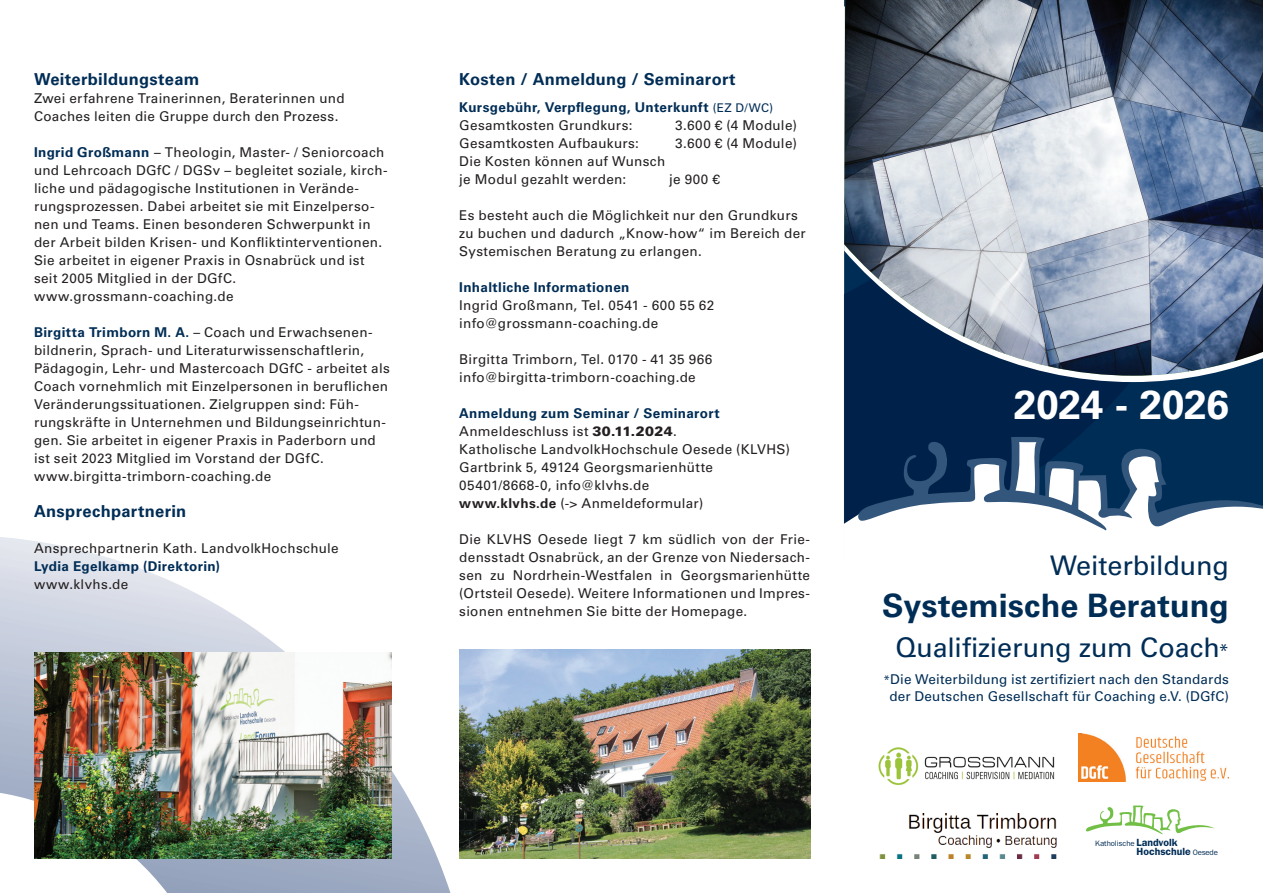
<style>
.page{position:relative;width:1263px;height:893px;background:#fff}
.page>*{position:absolute;margin:0;border:0;box-sizing:border-box;transform-origin:0 0}
.t1{font:700 40.5px "Univers LT Std";letter-spacing:-.005em;color:#fff}
.t2{font:700 32.25px "Univers LT Std";color:#002d56}
.t3{font:27px "Univers LT Std";letter-spacing:-.005em;color:#002d56}
.t4{font:700 16.5px "Univers LT Std";letter-spacing:.02em;color:#002d56}
.t5{font:13.5px/18px "Univers LT Std";letter-spacing:.025em;color:#231f20}
.t6{font:700 13.5px/18px "Univers LT Std";letter-spacing:.025em;color:#002d56}
.t7{font:13.5px/16.2px "Univers LT Std";letter-spacing:.015em;color:#002d56;text-align:center}
.t8{font:600 10.35px "Franklin Gothic";color:#002d56}
.t9{font:7.8px "Franklin Gothic";letter-spacing:-.025em;color:#002d56}
.s1{font-weight:700;color:#002d56}
.s2{font-weight:400;font-size:12px}
.s3{font-weight:400;color:#231f20}
.s4{font-weight:900}
.s5{font-weight:700}
.s6{font-size:18px}
.s7{font-size:12px}
.s8{font-weight:600;font-size:10.35px}
.s9{font-weight:400;font-size:7.8px}
</style>
<div class="page">
<svg style="left:844px;top:382px;width:402px;height:58px;background:#00254e"></svg>
<svg style="left:0;top:537px;width:450px;height:356px"></svg>
<svg style="left:1086px;top:805px;width:129px;height:30px"></svg>
<img style="left:459px;top:650px;width:351px;height:209px">
<img style="left:878px;top:747px;width:177px;height:38px">
<img style="left:880px;top:814px;width:177px;height:45px">
<img style="left:34px;top:652px;width:357px;height:207px">
<svg style="left:844px;top:440px;width:11px;height:84px"></svg>
<svg style="left:855px;top:435px;width:408px;height:96px"></svg>
<img style="left:844px;top:0;width:419px;height:376px">
<img style="left:1078px;top:734px;width:151px;height:48px">
<p class="t4" style="left:34px;top:70px;width:167px">Weiterbildungsteam</p>
<p class="t5" style="left:34px;top:89px;width:312px">Zwei erfahrene Trainerinnen, Beraterinnen und<br>Coaches leiten die Gruppe durch den Prozess.</p>
<p class="t5" style="left:34px;top:143px;width:355px"><span class="s1">Ingrid Großmann</span> – Theologin, Master- / Seniorcoach und Lehrcoach DGfC / DGSv – begleitet soziale, kirch&shy;liche und pädagogische Institutionen in Verände&shy;rungsprozessen. Dabei arbeitet sie mit Einzelperso&shy;nen und Teams. Einen besonderen Schwerpunkt in der Arbeit bilden Krisen- und Konfliktinterventionen.<br>Sie arbeitet in eigener Praxis in Osnabrück und ist seit 2005 Mitglied in der DGfC. www.grossmann-coaching.de</p>
<p class="t5" style="left:34px;top:323px;width:357px"><span class="s1">Birgitta Trimborn M. A.</span> – Coach und Erwachsenen&shy;bildnerin, Sprach- und Literaturwissenschaftlerin, Pädagogin, Lehr- und Mastercoach DGfC - arbeitet als Coach vornehmlich mit Einzelpersonen in beruflichen Veränderungssituationen. Zielgruppen sind: Füh&shy;rungskräfte in Unternehmen und Bildungseinrichtun&shy;gen. Sie arbeitet in eigener Praxis in Paderborn und ist seit 2023 Mitglied im Vorstand der DGfC. www.birgitta-trimborn-coaching.de</p>
<p class="t4" style="left:34px;top:502px;width:154px">Ansprechpartnerin</p>
<p class="t5" style="left:34px;top:539px;width:306px">Ansprechpartnerin Kath. LandvolkHochschule</p>
<p class="t6" style="left:34px;top:557px;width:188px">Lydia Egelkamp (Direktorin)</p>
<p class="t5" style="left:34px;top:575px;width:96px">www.klvhs.de</p>
<p class="t4" style="left:459px;top:70px;width:278px">Kosten / Anmeldung / Seminarort</p>
<p class="t6" style="left:459px;top:98px;width:315px">Kursgebühr, Verpflegung, Unterkunft <span class="s2">(EZ D/WC)<br></span><span class="s3">Gesamtkosten Grundkurs:</span></p>
<p class="t5" style="left:675px;top:116px;width:123px">3.600 € (4 Module)</p>
<p class="t5" style="left:459px;top:134px;width:181px">Gesamtkosten Aufbaukurs:</p>
<p class="t5" style="left:675px;top:134px;width:123px">3.600 € (4 Module)</p>
<p class="t5" style="left:459px;top:152px;width:208px">Die Kosten können auf Wunsch je Modul gezahlt werden:</p>
<p class="t5" style="left:669px;top:170px;width:52px">je 900 €</p>
<p class="t5" style="left:459px;top:206px;width:348px">Es besteht auch die Möglichkeit nur den Grundkurs zu buchen und dadurch „Know-how“ im Bereich der<br>Systemischen Beratung zu erlangen.</p>
<p class="t6" style="left:459px;top:278px;width:172px">Inhaltliche Informationen</p>
<p class="t5" style="left:459px;top:296px;width:256px">Ingrid Großmann, Tel. 0541 - 600 55 62 info@grossmann-coaching.de</p>
<p class="t5" style="left:459px;top:350px;width:254px">Birgitta Trimborn, Tel. 0170 - 41 35 966 info@birgitta-trimborn-coaching.de</p>
<p class="t5" style="left:459px;top:404px;width:332px"><span class="s1">Anmeldung zum Seminar / Seminarort </span>Anmeldeschluss ist <span class="s4">30.11.2024</span>.<br>Katholische LandvolkHochschule Oesede (KLVHS)<br>Gartbrink 5, 49124 Georgsmarienhütte 05401/8668-0, info@klvhs.de<br><span class="s5">www.klvhs.de</span> (-&gt; Anmeldeformular)</p>
<p class="t5" style="left:459px;top:530px;width:352px;text-align:justify">Die KLVHS Oesede liegt 7 km südlich von der Frie&shy;densstadt Osnabrück, an der Grenze von Niedersach&shy;sen zu Nordrhein-Westfalen in Georgsmarienhütte (Ortsteil Oesede). Weitere Informationen und Impres&shy;sionen entnehmen Sie bitte der Homepage.</p>
<h1 class="t1" style="left:1014px;top:381px;width:217px">2024 - 2026</h1>
<h3 class="t3" style="left:1050px;top:549px;width:180px">Weiterbildung</h3>
<h2 class="t2" style="left:882px;top:587px;width:348px">Systemische Beratung</h2>
<h3 class="t3" style="left:895px;top:632px;width:335px">Qualifizierung zum Coach<span class="s6">*</span></h3>
<p class="t7" style="left:883px;top:672px;width:347px"><span class="s7">*</span>Die Weiterbildung ist zertifiziert nach den Standards der Deutschen Gesellschaft für Coaching e.V. (DGfC)</p>
<p class="t9" style="left:1095px;top:839px;width:84px">Katholische <span class="s8">Landvolk</span></p>
<p class="t8" style="left:1136px;top:845px;width:83px">Hochschule <span class="s9">Oesede</span></p>
</div>
